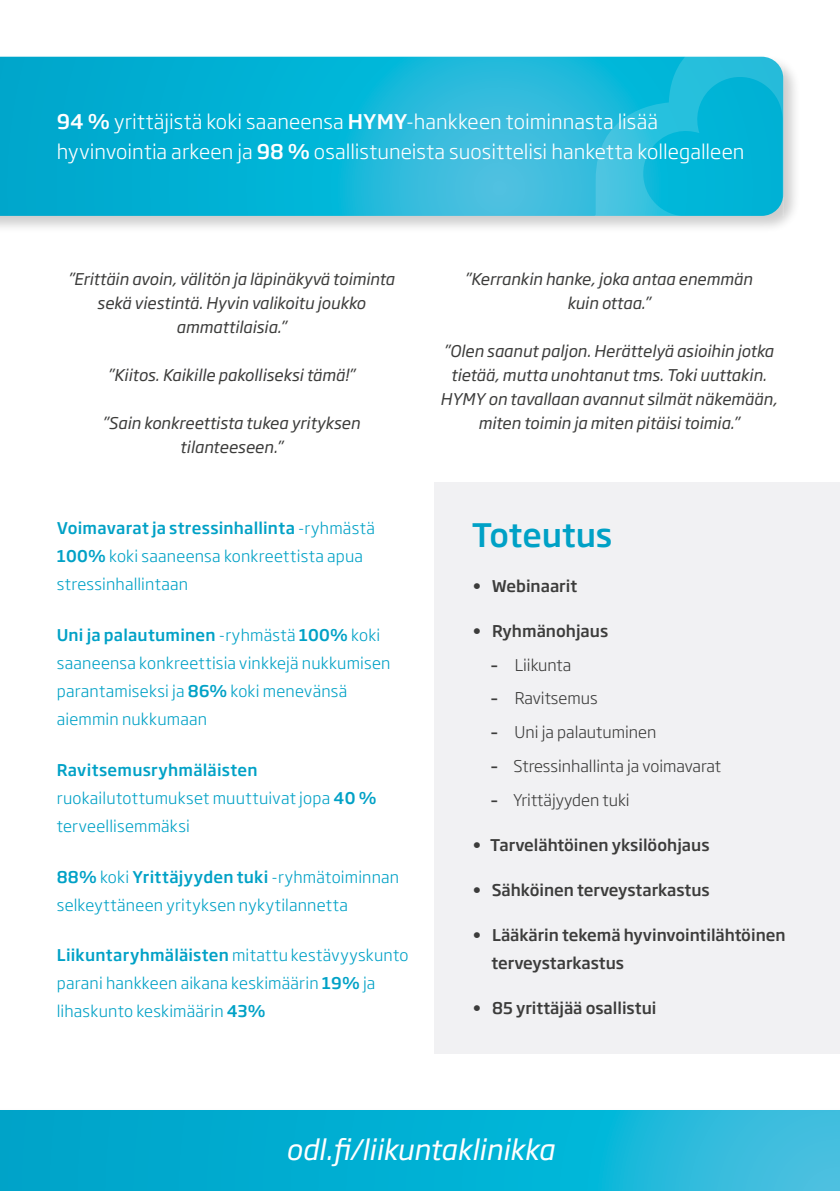
<style>
.page{position:relative;width:840px;height:1191px;background:#fff}
.page>*{position:absolute;margin:0;border:0;box-sizing:border-box;transform-origin:0 0}
.t1{font:500 32px "Soho Gothic Pro";letter-spacing:-.005em;color:#00a1c6}
.t2{font:italic 28px "Soho Gothic Pro";color:#fff}
.t3{font:300 20px/30px "Soho Gothic Pro";letter-spacing:.005em;color:#fff}
.t4{font:300 16px/28px "Soho Gothic Pro";letter-spacing:.015em;color:#00a1c6}
.t5{font:italic 16px/24px "Soho Gothic Pro";color:#3c3c3b;text-align:center}
.t6{font:500 16px/28px "Soho Gothic Pro";color:#3c3c3b}
.t7{font:300 16px "Soho Gothic Pro";color:#3c3c3b}
.s1{font-weight:500}
</style>
<div class="page">
<div style="left:0;top:54px;width:800px;height:180px;background:#000;opacity:.2"></div>
<svg style="left:0;top:57px;width:565px;height:159px;background:#12b3d6"></svg>
<svg style="left:565px;top:57px;width:217px;height:159px;background:#17b9da"></svg>
<div style="left:434px;top:482px;width:405px;height:571px;background:#f1f1f3"></div>
<svg style="left:0;top:1110px;width:839px;height:81px;background:#0db1d4"></svg>
<p class="t3" style="left:57px;top:106px;width:688px"><span class="s1">94 %</span> yrittäjistä koki saaneensa <span class="s1">HYMY</span>-hankkeen toiminnasta lisää hyvinvointia arkeen ja <span class="s1">98 %</span> osallistuneista suosittelisi hanketta kollegalleen</p>
<p class="t5" style="left:68px;top:266px;width:328px">”Erittäin avoin, välitön ja läpinäkyvä toiminta sekä viestintä. Hyvin valikoitu joukko ammattilaisia.”</p>
<p class="t5" style="left:108px;top:362px;width:248px">”Kiitos. Kaikille pakolliseksi tämä!”</p>
<p class="t5" style="left:103px;top:410px;width:259px">”Sain konkreettista tukea yrityksen tilanteeseen.”</p>
<p class="t4" style="left:57px;top:513px;width:319px"><span class="s1">Voimavarat ja stressinhallinta</span> -ryhmästä<br><span class="s1">100%</span> koki saaneensa konkreettista apua stressinhallintaan</p>
<p class="t4" style="left:57px;top:620px;width:335px"><span class="s1">Uni ja palautuminen</span> -ryhmästä <span class="s1">100%</span> koki saaneensa konkreettisia vinkkejä nukkumisen parantamiseksi ja <span class="s1">86%</span> koki menevänsä aiemmin nukkumaan</p>
<p class="t4" style="left:57px;top:755px;width:321px"><span class="s1">Ravitsemusryhmäläisten </span>ruokailutottumukset muuttuivat jopa <span class="s1">40 % </span>terveellisemmäksi</p>
<p class="t4" style="left:57px;top:861px;width:344px"><span class="s1">88%</span> koki <span class="s1">Yrittäjyyden tuki</span> -ryhmätoiminnan selkeyttäneen yrityksen nykytilannetta</p>
<p class="t4" style="left:57px;top:940px;width:353px"><span class="s1">Liikuntaryhmäläisten</span> mitattu kestävyyskunto parani hankkeen aikana keskimäärin <span class="s1">19%</span> ja lihaskunto keskimäärin <span class="s1">43%</span></p>
<p class="t5" style="left:464px;top:266px;width:289px">”Kerrankin hanke, joka antaa enemmän kuin ottaa.”</p>
<p class="t5" style="left:440px;top:338px;width:338px">”Olen saanut paljon. Herättelyä asioihin jotka tietää, mutta unohtanut tms. Toki uuttakin.<br>HYMY on tavallaan avannut silmät näkemään, miten toimin ja miten pitäisi toimia.”</p>
<h1 class="t1" style="left:471px;top:510px;width:142px">Toteutus</h1>
<p class="t6" style="left:472px;top:571px;width:106px">• Webinaarit</p>
<p class="t6" style="left:472px;top:616px;width:137px">• Ryhmänohjaus</p>
<p class="t7" style="left:490px;top:652px;width:82px"><span class="s1">–</span> Liikunta</p>
<p class="t7" style="left:490px;top:686px;width:108px"><span class="s1">–</span> Ravitsemus</p>
<p class="t7" style="left:490px;top:720px;width:167px"><span class="s1">–</span> Uni ja palautuminen</p>
<p class="t7" style="left:490px;top:753px;width:232px"><span class="s1">–</span> Stressinhallinta ja voimavarat</p>
<p class="t7" style="left:490px;top:787px;width:141px"><span class="s1">–</span> Yrittäjyyden tuki</p>
<p class="t6" style="left:472px;top:829px;width:238px">• Tarvelähtöinen yksilöohjaus</p>
<p class="t6" style="left:472px;top:874px;width:238px">• Sähköinen terveystarkastus</p>
<p class="t6" style="left:491px;top:919px;width:295px;text-indent:-19px">• Lääkärin tekemä hyvinvointilähtöinen terveystarkastus</p>
<p class="t6" style="left:472px;top:992px;width:185px">• 85 yrittäjää osallistui</p>
<h2 class="t2" style="left:285px;top:1128px;width:270px">odl.fi/liikuntaklinikka</h2>
</div>
